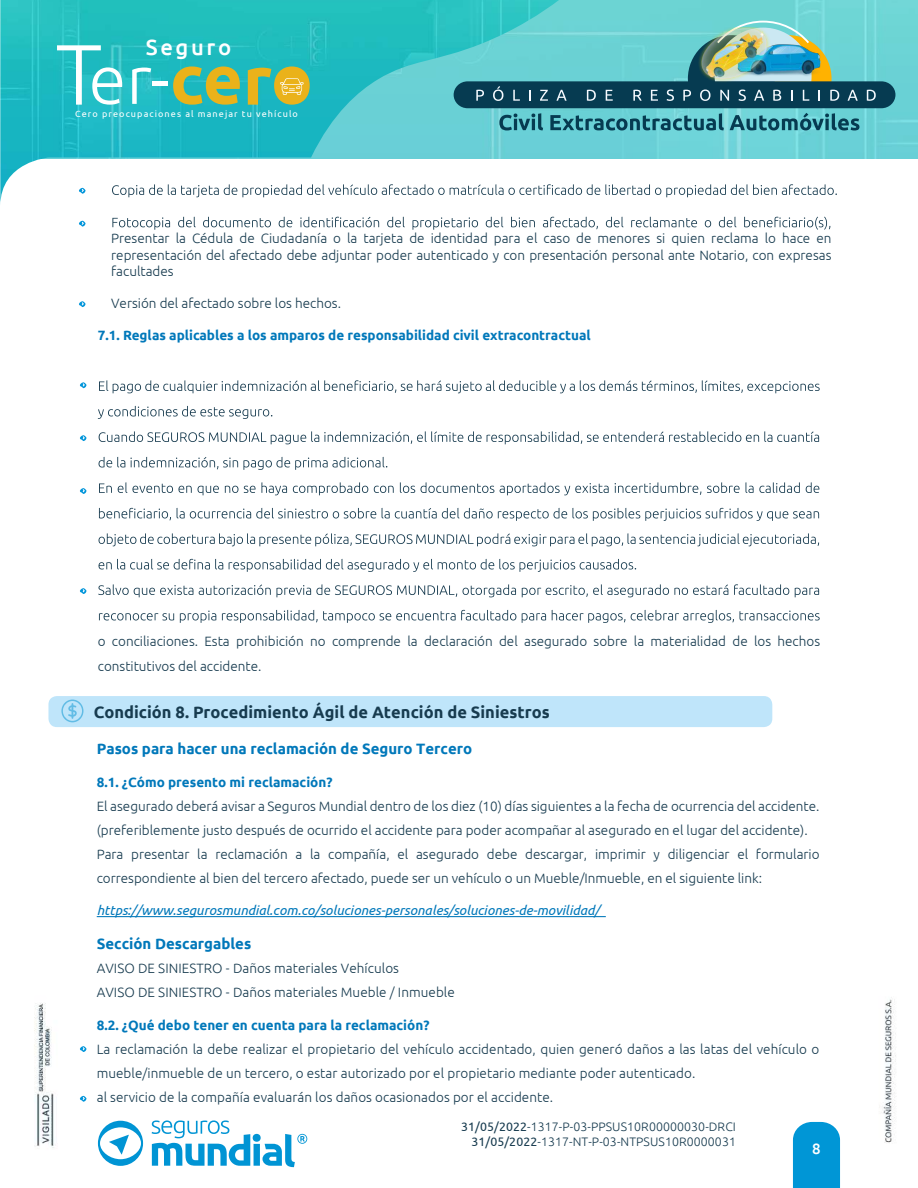
<style>
.page{position:relative;width:918px;height:1188px;background:#fff}
.page>*{position:absolute;margin:0;border:0;box-sizing:border-box;transform-origin:0 0}
.t1{font:500 22.05px "Ubuntu";letter-spacing:.12em;color:#fff}
.t2{font:700 16.5px "Ubuntu";color:#173b4f}
.t3{font:700 15px "Ubuntu";color:#0178ba}
.t4{font:500 15px "Ubuntu";color:#fff}
.t5{font:300 13.5px/24px "Ubuntu";color:#173b4f}
.t6{font:700 13.5px "Ubuntu";color:#0178ba}
.t7{font:italic 13.5px "Ubuntu";color:#0178ba}
.t8{font:300 12.3px/14.7px "Ubuntu";letter-spacing:.01em;color:#173b4f;text-align:right}
.t9{font:300 12px/14.4px "Ubuntu";color:#173b4f;text-align:center}
.t10{font:9.15px "Ubuntu";letter-spacing:.12em;color:#fff}
.s1{font-weight:400}
</style>
<div class="page">
<img style="left:34px;top:997px;width:862px;height:191px">
<div style="left:793px;top:1122px;width:47px;height:66px;background:#0096d6"></div>
<svg style="left:98px;top:1121px;width:45px;height:45px"></svg>
<svg style="left:152px;top:1120px;width:155px;height:47px"></svg>
<div style="left:48px;top:696px;width:724px;height:31px;background:#bfe5fa;border-radius:9px"></div>
<svg style="left:61px;top:700px;width:22px;height:22px"></svg>
<svg style="left:99px;top:380px;width:721px;height:13px"></svg>
<svg style="left:98px;top:406px;width:174px;height:13px"></svg>
<svg style="left:99px;top:431px;width:720px;height:13px"></svg>
<svg style="left:99px;top:457px;width:288px;height:13px"></svg>
<svg style="left:99px;top:482px;width:720px;height:13px"></svg>
<svg style="left:99px;top:508px;width:720px;height:13px"></svg>
<svg style="left:99px;top:533px;width:720px;height:13px"></svg>
<svg style="left:99px;top:559px;width:537px;height:13px"></svg>
<svg style="left:98px;top:584px;width:721px;height:13px"></svg>
<svg style="left:99px;top:610px;width:721px;height:13px"></svg>
<svg style="left:559px;top:184px;width:278px;height:13px"></svg>
<svg style="left:112px;top:217px;width:718px;height:13px"></svg>
<div style="left:559px;top:0;width:359px;height:158px;background:#6cd3d6"></div>
<img style="left:0;top:0;width:559px;height:204px">
<svg style="left:57px;top:45px;width:65px;height:60px"></svg>
<svg style="left:132px;top:68px;width:19px;height:36px"></svg>
<hr style="left:153px;top:82px;width:15px;height:4px;background:#fff">
<svg style="left:173px;top:66px;width:67px;height:39px;background:#8fb462"></svg>
<svg style="left:248px;top:66px;width:62px;height:39px;background:#a1b65d"></svg>
<svg style="left:454px;top:20px;width:441px;height:110px;background:#4ea4ac"></svg>
<div style="left:451px;top:1115px;width:302px;height:39px;background:#fff"></div>
<svg style="left:80px;top:382px;width:6px;height:6px"></svg>
<svg style="left:80px;top:435px;width:6px;height:6px"></svg>
<svg style="left:80px;top:488px;width:6px;height:6px"></svg>
<svg style="left:80px;top:588px;width:6px;height:6px"></svg>
<hr style="left:97px;top:916px;width:509px;height:1px;background:#0178ba">
<img style="left:699px;top:28px;width:124px;height:60px">
<svg style="left:79px;top:188px;width:7px;height:6px"></svg>
<svg style="left:79px;top:221px;width:7px;height:6px"></svg>
<svg style="left:79px;top:301px;width:7px;height:6px"></svg>
<svg style="left:80px;top:1046px;width:6px;height:6px"></svg>
<svg style="left:80px;top:1096px;width:6px;height:6px"></svg>
<h1 class="t1" style="left:146px;top:33px;width:87px">Seguro</h1>
<p class="t10" style="left:75px;top:109px;width:224px">Cero preocupaciones al manejar tu vehículo</p>
<p class="t5" style="left:111px;top:230px;width:722px;line-height:16.2px;text-align:justify">Presentar la Cédula de Ciudadanía o la tarjeta de identidad para el caso de menores si quien reclama lo hace en representación del afectado debe adjuntar poder autenticado y con presentación personal ante Notario, con expresas facultades</p>
<p class="t5" style="left:111px;top:291px;width:231px">Versión del afectado sobre los hechos.</p>
<p class="t6" style="left:98px;top:327px;width:494px">7.1. Reglas aplicables a los amparos de responsabilidad civil extracontractual</p>
<p class="t5" style="left:98px;top:628px;width:724px;line-height:25.5px">o conciliaciones. Esta prohibición no comprende la declaración del asegurado sobre la materialidad de los hechos constitutivos del accidente.</p>
<p class="t2" style="left:94px;top:702px;width:457px">Condición 8. Procedimiento Ágil de Atención de Siniestros</p>
<p class="t3" style="left:97px;top:740px;width:377px">Pasos para hacer una reclamación de Seguro Tercero</p>
<p class="t6" style="left:97px;top:774px;width:237px">8.1. ¿Cómo presento mi reclamación?</p>
<p class="t5" style="left:97px;top:793px;width:724px">El asegurado deberá avisar a Seguros Mundial dentro de los diez (10) días siguientes a la fecha de ocurrencia del accidente. (preferiblemente justo después de ocurrido el accidente para poder acompañar al asegurado en el lugar del accidente).<br>Para presentar la reclamación a la compañía, el asegurado debe descargar, imprimir y diligenciar el formulario correspondiente al bien del tercero afectado, puede ser un vehículo o un Mueble/Inmueble, en el siguiente link:</p>
<p class="t7" style="left:97px;top:902px;width:504px">https://www.segurosmundial.com.co/soluciones-personales/soluciones-de-movilidad/</p>
<p class="t3" style="left:97px;top:935px;width:156px">Sección Descargables</p>
<p class="t5" style="left:97px;top:956px;width:360px">AVISO DE SINIESTRO - Daños materiales Vehículos<br>AVISO DE SINIESTRO - Daños materiales Mueble / Inmueble</p>
<p class="t6" style="left:97px;top:1017px;width:334px">8.2. ¿Qué debo tener en cuenta para la reclamación?</p>
<p class="t5" style="left:97px;top:1036px;width:724px">La reclamación la debe realizar el propietario del vehículo accidentado, quien generó daños a las latas del vehículo o mueble/inmueble de un tercero, o estar autorizado por el propietario mediante poder autenticado.<br>al servicio de la compañía evaluarán los daños ocasionados por el accidente.</p>
<p class="t8" style="left:461px;top:1119px;width:276px"><span class="s1">31/05/2022</span>-1317-P-03-PPSUS10R00000030-DRCI<br><span class="s1">31/05/2022</span>-1317-NT-P-03-NTPSUS10R0000031</p>
<p class="t9" style="left:478px;top:1120px;width:255px">/0 /2022-1317-P-03-PPSUS10R00000030-D00I<br>29/04/2022-1317-NT-P-03-NTPSUS10R0000031</p>
<p class="t9" style="left:569px;top:1135px;width:113px">12/03/2021-1317-NT</p>
<p class="t4" style="left:812px;top:1139px;width:10px">8</p>
</div>
